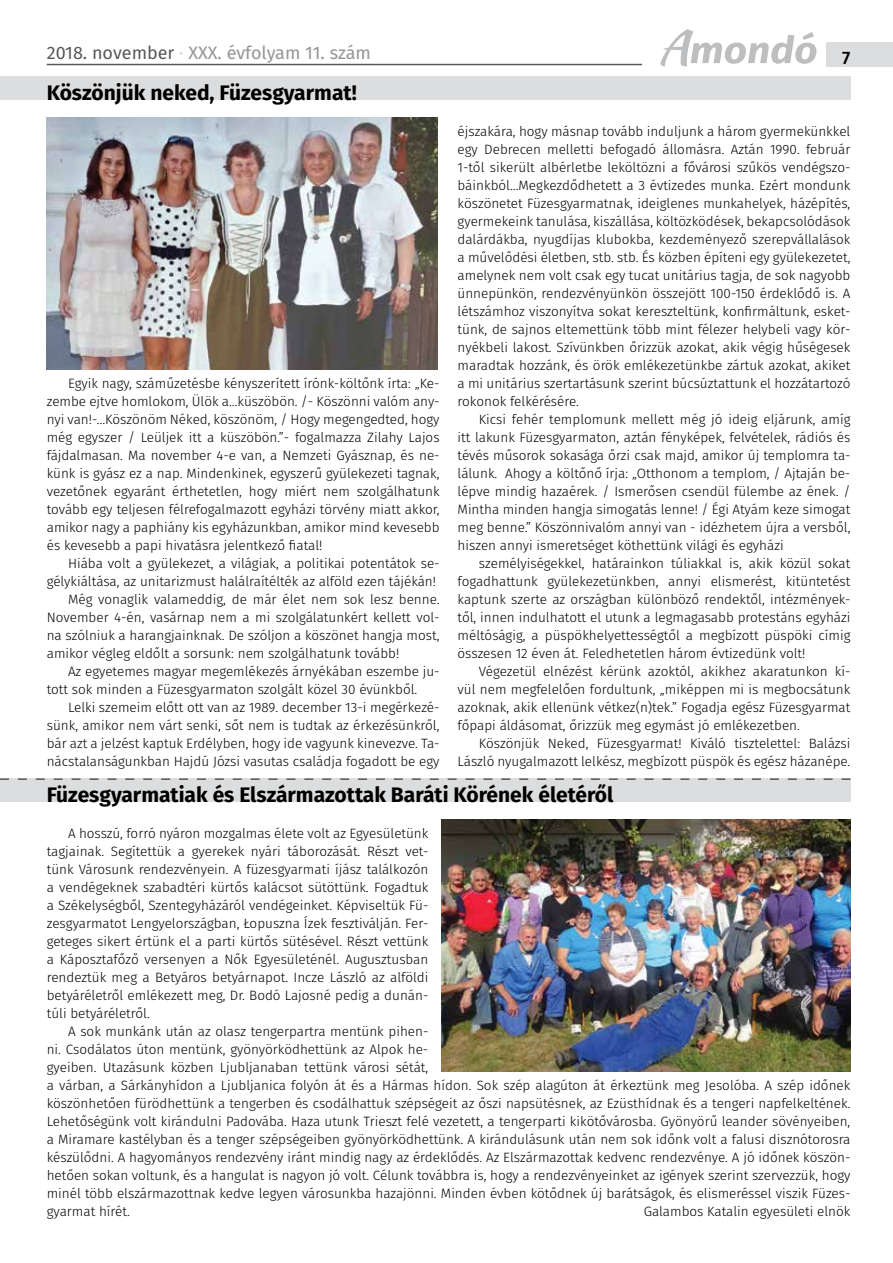
<style>
.page{position:relative;width:893px;height:1263px;background:#fff}
.page>*{position:absolute;margin:0;border:0;box-sizing:border-box;transform-origin:0 0}
.t1{font:700 21px "Fira Sans";color:#000}
.t2{font:18px "Fira Sans";color:#939598}
.t3{font:500 18px "Fira Sans";color:#000}
.t4{font:300 13.5px/18px "Fira Sans";color:#000;text-align:justify}
.s1{color:#58595b}
.s2{color:#d1d3d4}
</style>
<div class="page">
<div style="left:827px;top:43px;width:66px;height:24px;background:#dcddde"></div>
<svg style="left:660px;top:29px;width:156px;height:38px"></svg>
<hr style="left:47px;top:64px;width:595px;height:1px;background:#58595b">
<div style="left:0;top:76px;width:850px;height:24px;background:#dcddde"></div>
<div style="left:0;top:778px;width:850px;height:24px;background:#dcddde"></div>
<svg style="left:0;top:778px;width:850px;height:2px"></svg>
<img style="left:441px;top:820px;width:409px;height:252px">
<img style="left:47px;top:118px;width:391px;height:252px">
<h2 class="t2" style="left:47px;top:39px;width:326px"><span class="s1">2018. november</span> <span class="s2">·</span> XXX. évfolyam 11. szám</h2>
<h2 class="t3" style="left:842px;top:43px;width:10px">7</h2>
<h1 class="t1" style="left:47px;top:75px;width:312px">Köszönjük neked, Füzesgyarmat!</h1>
<p class="t4" style="left:47px;top:374px;width:394px;text-indent:21px">Egyik nagy, száműzetésbe kényszerített írónk-költőnk írta: „Ke&shy;zembe ejtve homlokom, Ülök a…küszöbön. /- Köszönni valóm an - nyi van!-…Köszönöm Néked, köszönöm, / Hogy megengedted, hogy még egyszer / Leüljek itt a küszöbön.”- fogalmazza Zilahy Lajos fájdalmasan. Ma november 4-e van, a Nemzeti Gyásznap, és ne&shy;künk is gyász ez a nap. Mindenkinek, egyszerű gyülekezeti tagnak, vezetőnek egyaránt érthetetlen, hogy miért nem szolgálhatunk tovább egy teljesen félrefogalmazott egyházi törvény miatt akkor, amikor nagy a paphiány kis egyházunkban, amikor mind kevesebb és kevesebb a papi hivatásra jelentkező fiatal!</p>
<p class="t4" style="left:68px;top:554px;width:373px">Hiába volt a gyülekezet, a világiak, a politikai potentátok se-</p>
<p class="t4" style="left:47px;top:572px;width:391px">gélykiáltása, az unitarizmust halálraítélték az alföld ezen tájékán!</p>
<p class="t4" style="left:68px;top:590px;width:373px">Még vonaglik valameddig, de már élet nem sok lesz benne.</p>
<p class="t4" style="left:47px;top:608px;width:394px">November 4-én, vasárnap nem a mi szolgálatunkért kellett vol-</p>
<p class="t4" style="left:47px;top:626px;width:394px">na szólniuk a harangjainknak. De szóljon a köszönet hangja most,</p>
<p class="t4" style="left:47px;top:644px;width:354px">amikor végleg eldőlt a sorsunk: nem szolgálhatunk tovább!</p>
<p class="t4" style="left:68px;top:662px;width:373px">Az egyetemes magyar megemlékezés árnyékában eszembe ju-</p>
<p class="t4" style="left:47px;top:680px;width:372px">tott sok minden a Füzesgyarmaton szolgált közel 30 évünkből.</p>
<p class="t4" style="left:68px;top:698px;width:373px">Lelki szemeim előtt ott van az 1989. december 13-i megérkezé-</p>
<p class="t4" style="left:47px;top:716px;width:394px">sünk, amikor nem várt senki, sőt nem is tudtak az érkezésünkről,</p>
<p class="t4" style="left:47px;top:734px;width:394px">bár azt a jelzést kaptuk Erdélyben, hogy ide vagyunk kinevezve. Ta-</p>
<p class="t4" style="left:47px;top:752px;width:394px">nácstalanságunkban Hajdú Józsi vasutas családja fogadott be egy</p>
<p class="t4" style="left:458px;top:122px;width:394px">éjszakára, hogy másnap tovább induljunk a három gyermekünkkel egy Debrecen melletti befogadó állomásra. Aztán 1990. február 1-től sikerült albérletbe leköltözni a fővárosi szűkös vendégszo&shy;báinkból…Megkezdődhetett a 3 évtizedes munka. Ezért mondunk köszönetet Füzesgyarmatnak, ideiglenes munkahelyek, házépítés, gyermekeink tanulása, kiszállása, költözködések, bekapcsolódások dalárdákba, nyugdíjas klubokba, kezdeményező szerepvállalások a művelődési életben, stb. stb. És közben építeni egy gyülekezetet, amelynek nem volt csak egy tucat unitárius tagja, de sok nagyobb ünnepünkön, rendezvényünkön összejött 100-150 érdeklődő is. A létszámhoz viszonyítva sokat kereszteltünk, konfirmáltunk, esket&shy;tünk, de sajnos eltemettünk több mint félezer helybeli vagy kör&shy;nyékbeli lakost. Szívünkben őrizzük azokat, akik végig hűségesek maradtak hozzánk, és örök emlékezetünkbe zártuk azokat, akiket a mi unitárius szertartásunk szerint búcsúztattunk el hozzátartozó rokonok felkérésére.</p>
<p class="t4" style="left:458px;top:410px;width:394px;text-indent:21px">Kicsi fehér templomunk mellett még jó ideig eljárunk, amíg itt lakunk Füzesgyarmaton, aztán fényképek, felvételek, rádiós és tévés műsorok sokasága őrzi csak majd, amikor új templomra ta&shy;lálunk. Ahogy a költőnő írja: „Otthonom a templom, / Ajtaján be&shy;lépve mindig hazaérek. / Ismerősen csendül fülembe az ének. / Mintha minden hangja simogatás lenne! / Égi Atyám keze simogat meg benne.” Köszönnivalóm annyi van - idézhetem újra a versből, hiszen annyi ismeretséget köthettünk világi és egyházi</p>
<p class="t4" style="left:458px;top:554px;width:394px;text-indent:21px">személyiségekkel, határainkon túliakkal is, akik közül sokat fogadhattunk gyülekezetünkben, annyi elismerést, kitüntetést kaptunk szerte az országban különböző rendektől, intézmények&shy;től, innen indulhatott el utunk a legmagasabb protestáns egyházi méltóságig, a püspökhelyettességtől a megbízott püspöki címig összesen 12 éven át. Feledhetetlen három évtizedünk volt!</p>
<p class="t4" style="left:458px;top:662px;width:394px;text-indent:21px">Végezetül elnézést kérünk azoktól, akikhez akaratunkon kí&shy;vül nem megfelelően fordultunk, „miképpen mi is megbocsátunk azoknak, akik ellenünk vétkez(n)tek.” Fogadja egész Füzesgyarmat főpapi áldásomat, őrizzük meg egymást jó emlékezetben.</p>
<p class="t4" style="left:458px;top:734px;width:394px;text-align:right">Köszönjük Neked, Füzesgyarmat! Kiváló tisztelettel: Balázsi<br>László nyugalmazott lelkész, megbízott püspök és egész házanépe.</p>
<h1 class="t1" style="left:47px;top:777px;width:568px">Füzesgyarmatiak és Elszármazottak Baráti Körének életéről</h1>
<p class="t4" style="left:47px;top:824px;width:383px;text-indent:21px">A hosszú, forró nyáron mozgalmas élete volt az Egyesületünk tagjainak. Segítettük a gyerekek nyári táborozását. Részt vet&shy;tünk Városunk rendezvényein. A füzesgyarmati íjász találkozón a vendégeknek szabadtéri kürtős kalácsot sütöttünk. Fogadtuk a Székelységből, Szentegyházáról vendégeinket. Képviseltük Fü&shy;zesgyarmatot Lengyelországban, Łopuszna Ízek fesztiválján. Fer&shy;geteges sikert értünk el a parti kürtős sütésével. Részt vettünk a Káposztafőző versenyen a Nők Egyesületénél. Augusztusban rendeztük meg a Betyáros betyárnapot. Incze László az alföldi betyáréletről emlékezett meg, Dr. Bodó Lajosné pedig a dunán&shy;túli betyáréletről.</p>
<p class="t4" style="left:47px;top:1022px;width:805px;text-align:left;text-indent:21px">A sok munkánk után az olasz tengerpartra mentünk pihen-<br>ni. Csodálatos úton mentünk, gyönyörködhettünk az Alpok he-<br>gyeiben. Utazásunk közben Ljubljanaban tettünk városi sétát,<br>a várban, a Sárkányhídon a Ljubljanica folyón át és a Hármas hídon. Sok szép alagúton át érkeztünk meg Jesolóba. A szép időnek köszönhetően fürödhettünk a tengerben és csodálhattuk szépségeit az őszi napsütésnek, az Ezüsthídnak és a tengeri napfelkeltének.<br>Lehetőségünk volt kirándulni Padovába. Haza utunk Trieszt felé vezetett, a tengerparti kikötővárosba. Gyönyörű leander sövényeiben, a Miramare kastélyban és a tenger szépségeiben gyönyörködhettünk. A kirándulásunk után nem sok időnk volt a falusi disznótorosra készülődni. A hagyományos rendezvény iránt mindig nagy az érdeklődés. Az Elszármazottak kedvenc rendezvénye. A jó időnek köszön&shy;hetően sokan voltunk, és a hangulat is nagyon jó volt. Célunk továbbra is, hogy a rendezvényeinket az igények szerint szervezzük, hogy minél több elszármazottnak kedve legyen városunkba hazajönni. Minden évben kötődnek új barátságok, és elismeréssel viszik Füzes&shy;gyarmat hírét.</p>
<p class="t4" style="left:644px;top:1202px;width:208px">Galambos Katalin egyesületi elnök</p>
</div>
